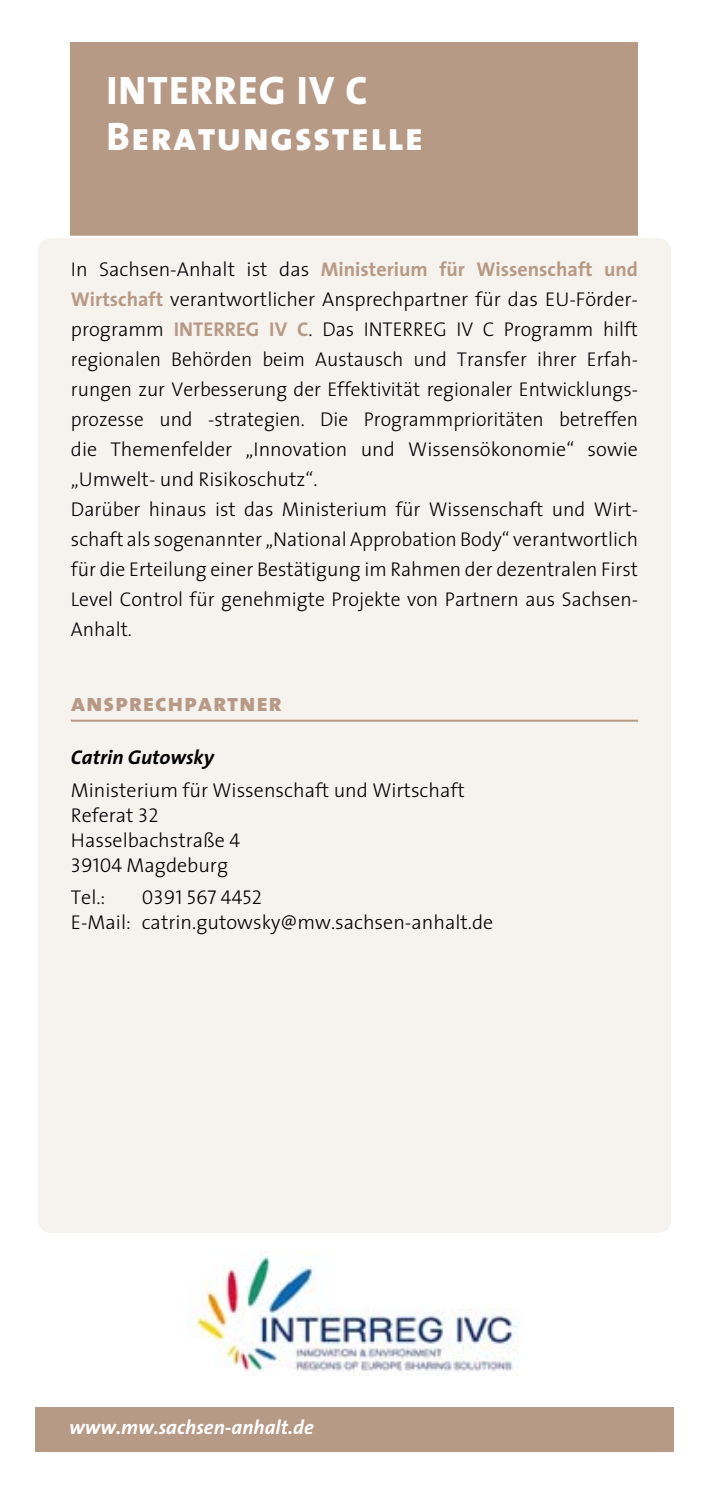
<style>
.page{position:relative;width:709px;height:1489px;background:#fff}
.page>*{position:absolute;margin:0;border:0;box-sizing:border-box;transform-origin:0 0}
.t1{font:700 expanded 40px/45px "Thesis The Sans Caps";letter-spacing:.03em;color:#fff}
.t2{font:700 expanded 25px "Thesis The Sans Caps";color:#b79a86}
.t3{font:300 20px/30px "Thesis The Sans";color:#000}
.t4{font:italic 700 20px "Thesis The Sans";color:#fff}
.t5{font:italic 700 20px "Thesis The Sans";color:#000}
.t6{font:300 20px "Thesis The Sans Caps";color:#000}
.s1{font-weight:700;color:#b79a86}
.s2{font-family:"Thesis The Sans Caps"}
</style>
<div class="page">
<div style="left:71px;top:43px;width:567px;height:1157px;background:#b79a86"></div>
<div style="left:35px;top:1406px;width:638px;height:45px;background:#b79a86"></div>
<div style="left:37px;top:237px;width:635px;height:997px;background:#f6f2ee;border-radius:14px"></div>
<hr style="left:71px;top:719px;width:567px;height:2px;background:#b79a86">
<img style="left:188px;top:1251px;width:330px;height:124px">
<h1 class="t1" style="left:106px;top:67px;width:318px;text-indent:152px">G IV C<br>Beratungsstelle</h1>
<h1 class="t1" style="left:106px;top:67px;width:64px">INTERRE</h1>
<p class="t3" style="left:71px;top:253px;width:569px">In Sachsen-Anhalt ist das <span class="s1">Ministerium für Wissenschaft und Wirtschaft</span> verantwortlicher Ansprechpartner für das EU-Förder&shy;programm <span class="s1">INTERREG IV C</span>. Das INTERREG IV C Programm hilft regionalen Behörden beim Austausch und Transfer ihrer Erfah&shy;rungen zur Verbesserung der Effektivität regionaler Entwicklungs&shy;prozesse und -strategien. Die Programmprioritäten betreffen die Themenfelder „Innovation und Wissensökonomie“ sowie „Umwelt- und Risikoschutz“.<br>Darüber hinaus ist das Ministerium für Wissenschaft und Wirt&shy;schaft als sogenannter „National Approbation Body“ verantwortlich für die Erteilung einer Bestätigung im Rahmen der dezentralen First Level Control für genehmigte Projekte von Partnern aus Sachsen-Anhalt.</p>
<p class="t2" style="left:71px;top:681px;width:212px">ansprechpartner</p>
<p class="t5" style="left:71px;top:741px;width:145px">Catrin Gutowsky</p>
<p class="t3" style="left:71px;top:776px;width:395px;line-height:25px">Ministerium für Wissenschaft und Wirtschaft<br>Referat <span class="s2">32<br></span>Hasselbachstraße <span class="s2">4<br>39104</span> Magdeburg</p>
<p class="t3" style="left:71px;top:881px;width:36px">Tel.:</p>
<p class="t6" style="left:142px;top:880px;width:121px">0391 567 4452</p>
<p class="t3" style="left:71px;top:906px;width:424px">E-Mail: catrin.gutowsky@mw.sachsen-anhalt.de</p>
<p class="t4" style="left:69px;top:1410px;width:246px">www.mw.sachsen-anhalt.de</p>
</div>
